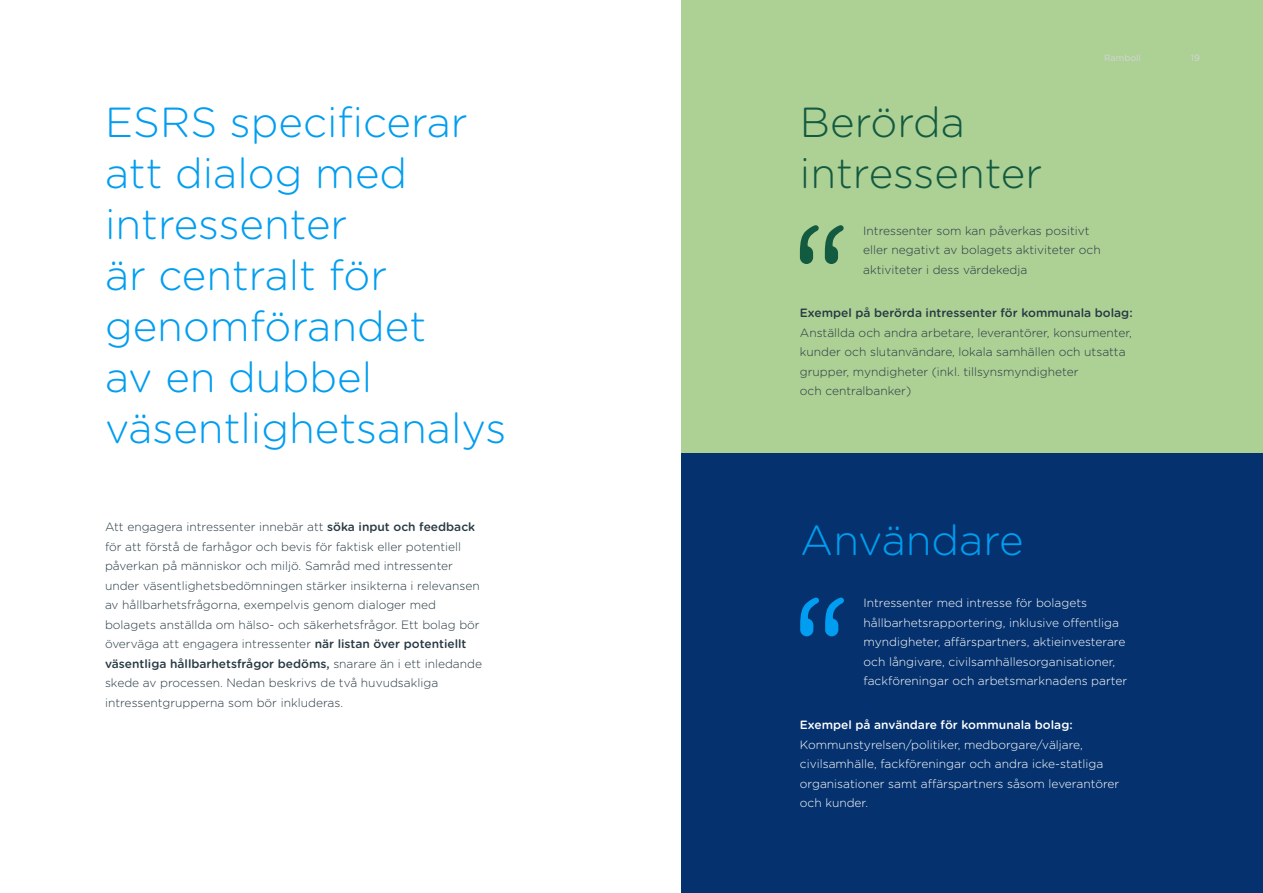
<style>
.page{position:relative;width:1263px;height:893px;background:#fff}
.page>*{position:absolute;margin:0;border:0;box-sizing:border-box;transform-origin:0 0}
.t1{font:300 42px/51px "Gotham Rounded";color:#009df0}
.t2{font:300 42px/51px "Gotham Rounded";color:#125a40}
.t3{font:300 12px/19.5px "Gotham Rounded";color:#273943}
.t4{font:300 12px/19.5px "Gotham Rounded";color:#fff}
.t5{font:500 12px "Gotham Rounded";color:#273943}
.t6{font:500 12px "Gotham Rounded";color:#fff}
.t7{font:9px "Gotham Rounded";color:#d4d7da}
.s1{font-weight:500}
</style>
<div class="page">
<div style="left:681px;top:0;width:582px;height:455px;background:#add095"></div>
<div style="left:681px;top:453px;width:582px;height:440px;background:#05326e"></div>
<svg style="left:800px;top:225px;width:44px;height:39px"></svg>
<svg style="left:800px;top:598px;width:44px;height:38px"></svg>
<h1 class="t1" style="left:105px;top:95px;width:403px">ESRS specificerar att dialog med intressenter<br>är centralt för genomförandet<br>av en dubbel väsentlighetsanalys</h1>
<p class="t3" style="left:105px;top:516px;width:379px">Att engagera intressenter innebär att <span class="s1">söka input och feedback </span>för att förstå de farhågor och bevis för faktisk eller potentiell påverkan på människor och miljö. Samråd med intressenter under väsentlighetsbedömningen stärker insikterna i relevansen av hållbarhetsfrågorna, exempelvis genom dialoger med bolagets anställda om hälso- och säkerhetsfrågor. Ett bolag bör överväga att engagera intressenter <span class="s1">när listan över potentiellt väsentliga hållbarhetsfrågor bedöms,</span> snarare än i ett inledande skede av processen. Nedan beskrivs de två huvudsakliga intressentgrupperna som bör inkluderas.</p>
<p class="t7" style="left:1104px;top:52px;width:38px">Ramboll</p>
<p class="t7" style="left:1191px;top:52px;width:11px">19</p>
<h1 class="t2" style="left:800px;top:95px;width:244px">Berörda intressenter</h1>
<p class="t3" style="left:863px;top:220px;width:239px">Intressenter som kan påverkas positivt eller negativt av bolagets aktiviteter och aktiviteter i dess värdekedja</p>
<p class="t5" style="left:800px;top:304px;width:334px">Exempel på berörda intressenter för kommunala bolag:</p>
<p class="t3" style="left:800px;top:322px;width:334px">Anställda och andra arbetare, leverantörer, konsumenter, kunder och slutanvändare, lokala samhällen och utsatta grupper, myndigheter (inkl. tillsynsmyndigheter<br>och centralbanker)</p>
<h1 class="t1" style="left:800px;top:513px;width:225px">Användare</h1>
<p class="t4" style="left:863px;top:593px;width:265px">Intressenter med intresse för bolagets hållbarhetsrapportering, inklusive offentliga myndigheter, affärspartners, aktieinvesterare och långivare, civilsamhällesorganisationer, fackföreningar och arbetsmarknadens parter</p>
<p class="t6" style="left:800px;top:716px;width:274px">Exempel på användare för kommunala bolag:</p>
<p class="t4" style="left:800px;top:734px;width:321px">Kommunstyrelsen/politiker, medborgare/väljare, civilsamhälle, fackföreningar och andra icke-statliga organisationer samt affärspartners såsom leverantörer och kunder.</p>
</div>
